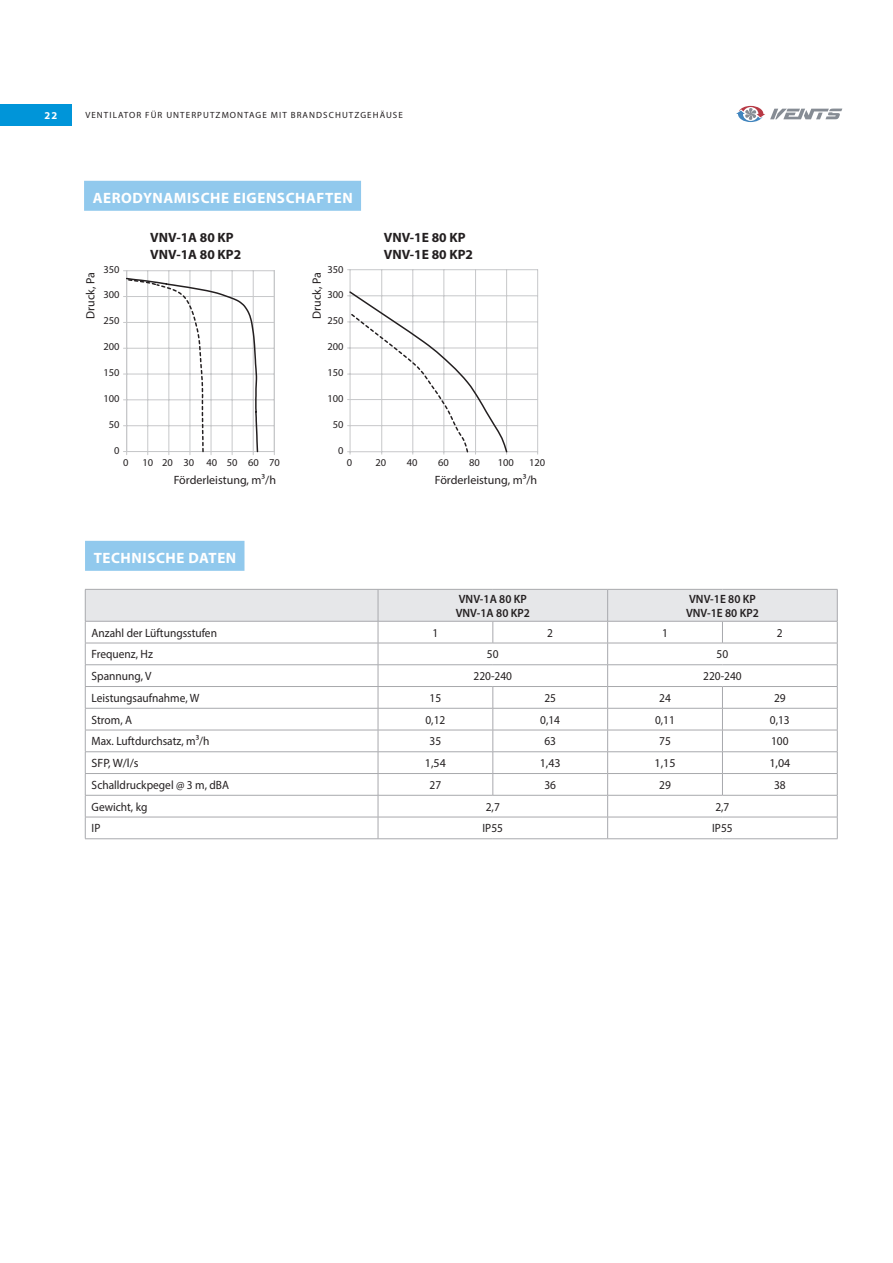
<style>
.page{position:relative;width:893px;height:1263px;background:#fff}
.page>*{position:absolute;margin:0;border:0;box-sizing:border-box;transform-origin:0 0}
.t1{font:700 15px "Myriad Pro";letter-spacing:.04em;color:#fff}
.t2{font:700 13.5px/16.2px "Myriad Pro";color:#231f20}
.t3{font:12px "Myriad Pro";color:#231f20;scale:.95 1}
.t4{font:12px "Myriad Pro";color:#231f20}
.t5{font:600 12px/14.4px "Myriad Pro";color:#231f20;scale:.95 1}
.t6{font:10.5px "Myriad Pro";letter-spacing:-.005em;color:#231f20}
.t7{font:700 10.5px "Myriad Pro";color:#fff}
.t8{font:9px "Myriad Pro";letter-spacing:.12em;color:#231f20}
</style>
<div class="page">
<div style="left:0;top:104px;width:71px;height:21px;background:#0095d9"></div>
<svg style="left:736px;top:106px;width:106px;height:16px"></svg>
<div style="left:84px;top:181px;width:277px;height:30px;background:#91c9ed"></div>
<div style="left:85px;top:541px;width:159px;height:30px;background:#91c9ed"></div>
<svg style="left:123px;top:270px;width:152px;height:185px"></svg>
<hr style="left:350px;top:269px;width:188px;height:1px;background:#c7c8ca">
<hr style="left:350px;top:295px;width:188px;height:1px;background:#c7c8ca">
<hr style="left:350px;top:321px;width:188px;height:1px;background:#c7c8ca">
<hr style="left:350px;top:348px;width:188px;height:1px;background:#c7c8ca">
<hr style="left:350px;top:374px;width:188px;height:1px;background:#c7c8ca">
<hr style="left:350px;top:399px;width:188px;height:1px;background:#c7c8ca">
<hr style="left:350px;top:425px;width:188px;height:1px;background:#c7c8ca">
<hr style="left:537px;top:270px;width:1px;height:182px;background:#c7c8ca">
<hr style="left:506px;top:270px;width:1px;height:182px;background:#c7c8ca">
<hr style="left:475px;top:270px;width:1px;height:182px;background:#c7c8ca">
<hr style="left:443px;top:270px;width:1px;height:182px;background:#c7c8ca">
<hr style="left:412px;top:270px;width:1px;height:182px;background:#c7c8ca">
<hr style="left:381px;top:270px;width:1px;height:182px;background:#c7c8ca">
<hr style="left:350px;top:270px;width:1px;height:182px;background:#c7c8ca">
<hr style="left:350px;top:451px;width:188px;height:1px;background:#c7c8ca">
<svg style="left:348px;top:290px;width:160px;height:164px"></svg>
<hr style="left:85px;top:838px;width:293px;height:1px;background:#a8a9ad">
<hr style="left:378px;top:838px;width:115px;height:1px;background:#a8a9ad">
<hr style="left:493px;top:838px;width:115px;height:1px;background:#a8a9ad">
<hr style="left:608px;top:838px;width:114px;height:1px;background:#a8a9ad">
<hr style="left:722px;top:838px;width:115px;height:1px;background:#a8a9ad">
<svg style="left:85px;top:589px;width:753px;height:249px"></svg>
<p class="t7" style="left:45px;top:109px;width:14px">22</p>
<p class="t8" style="left:85px;top:110px;width:319px">VENTILATOR FÜR UNTERPUTZMONTAGE MIT BRANDSCHUTZGEHÄUSE</p>
<p class="t1" style="left:93px;top:188px;width:262px">AERODYNAMISCHE EIGENSCHAFTEN</p>
<p class="t2" style="left:150px;top:229px;width:92px">VNV-1A 80 KP<br>VNV-1A 80 KP2</p>
<p class="t2" style="left:384px;top:229px;width:91px">VNV-1E 80 KP<br>VNV-1E 80 KP2</p>
<p class="t6" style="left:327px;top:263px;width:18px">350</p>
<p class="t6" style="left:103px;top:263px;width:18px">350</p>
<p class="t4" style="left:83px;top:319px;width:48px;rotate:-90deg">Druck, Pa</p>
<p class="t4" style="left:309px;top:319px;width:48px;rotate:-90deg">Druck, Pa</p>
<p class="t6" style="left:103px;top:288px;width:18px">300</p>
<p class="t6" style="left:327px;top:288px;width:18px">300</p>
<p class="t6" style="left:103px;top:314px;width:18px">250</p>
<p class="t6" style="left:327px;top:314px;width:18px">250</p>
<p class="t6" style="left:103px;top:340px;width:18px">200</p>
<p class="t6" style="left:327px;top:340px;width:18px">200</p>
<p class="t6" style="left:103px;top:366px;width:18px">150</p>
<p class="t6" style="left:327px;top:366px;width:18px">150</p>
<p class="t6" style="left:103px;top:392px;width:18px">100</p>
<p class="t6" style="left:327px;top:392px;width:18px">100</p>
<p class="t6" style="left:109px;top:418px;width:12px">50</p>
<p class="t6" style="left:333px;top:418px;width:12px">50</p>
<p class="t6" style="left:114px;top:444px;width:7px">0</p>
<p class="t6" style="left:338px;top:444px;width:7px">0</p>
<p class="t6" style="left:123px;top:456px;width:7px">0</p>
<p class="t6" style="left:143px;top:456px;width:139px">10 20 30 40 50 60 70</p>
<p class="t6" style="left:498px;top:456px;width:18px">100</p>
<p class="t6" style="left:347px;top:456px;width:7px">0</p>
<p class="t6" style="left:375px;top:456px;width:12px">20</p>
<p class="t6" style="left:407px;top:456px;width:12px">40</p>
<p class="t6" style="left:438px;top:456px;width:12px">60</p>
<p class="t6" style="left:469px;top:456px;width:12px">80</p>
<p class="t6" style="left:529px;top:456px;width:18px">120</p>
<p class="t4" style="left:174px;top:472px;width:104px">Förderleistung, m3/h</p>
<p class="t4" style="left:435px;top:472px;width:104px">Förderleistung, m3/h</p>
<p class="t1" style="left:94px;top:548px;width:144px">TECHNISCHE DATEN</p>
<p class="t5" style="left:456px;top:591px;width:80px">VNV-1A 80 KP<br>VNV-1A 80 KP2</p>
<p class="t5" style="left:686px;top:591px;width:78px">VNV-1E 80 KP<br>VNV-1E 80 KP2</p>
<p class="t3" style="left:92px;top:625px;width:133px">Anzahl der Lüftungsstufen</p>
<p class="t3" style="left:432px;top:625px;width:8px">1</p>
<p class="t3" style="left:547px;top:625px;width:8px">2</p>
<p class="t3" style="left:662px;top:625px;width:8px">1</p>
<p class="t3" style="left:777px;top:625px;width:8px">2</p>
<p class="t3" style="left:92px;top:647px;width:66px">Frequenz, Hz</p>
<p class="t3" style="left:487px;top:647px;width:14px">50</p>
<p class="t3" style="left:717px;top:647px;width:14px">50</p>
<p class="t3" style="left:92px;top:669px;width:64px">Spannung, V</p>
<p class="t3" style="left:474px;top:669px;width:42px">220-240</p>
<p class="t3" style="left:703px;top:669px;width:42px">220-240</p>
<p class="t3" style="left:92px;top:690px;width:115px">Leistungsaufnahme, W</p>
<p class="t3" style="left:430px;top:690px;width:14px">15</p>
<p class="t3" style="left:544px;top:690px;width:14px">25</p>
<p class="t3" style="left:659px;top:690px;width:14px">24</p>
<p class="t3" style="left:774px;top:690px;width:14px">29</p>
<p class="t3" style="left:92px;top:712px;width:44px">Strom, A</p>
<p class="t3" style="left:425px;top:712px;width:22px">0,12</p>
<p class="t3" style="left:540px;top:712px;width:22px">0,14</p>
<p class="t3" style="left:655px;top:712px;width:22px">0,11</p>
<p class="t3" style="left:770px;top:712px;width:22px">0,13</p>
<p class="t3" style="left:92px;top:734px;width:126px">Max. Luftdurchsatz, m3/h</p>
<p class="t3" style="left:429px;top:734px;width:14px">35</p>
<p class="t3" style="left:544px;top:734px;width:14px">63</p>
<p class="t3" style="left:659px;top:734px;width:14px">75</p>
<p class="t3" style="left:771px;top:734px;width:20px">100</p>
<p class="t4" style="left:92px;top:756px;width:49px">SFP, W/l/s</p>
<p class="t4" style="left:425px;top:756px;width:22px">1,54</p>
<p class="t4" style="left:540px;top:756px;width:22px">1,43</p>
<p class="t4" style="left:655px;top:756px;width:22px">1,15</p>
<p class="t4" style="left:769px;top:756px;width:22px">1,04</p>
<p class="t3" style="left:92px;top:777px;width:146px">Schalldruckpegel @ 3 m, dBA</p>
<p class="t3" style="left:430px;top:777px;width:14px">27</p>
<p class="t3" style="left:544px;top:777px;width:14px">36</p>
<p class="t3" style="left:659px;top:777px;width:14px">29</p>
<p class="t3" style="left:774px;top:777px;width:14px">38</p>
<p class="t3" style="left:92px;top:799px;width:60px">Gewicht, kg</p>
<p class="t3" style="left:486px;top:799px;width:16px">2,7</p>
<p class="t3" style="left:715px;top:799px;width:16px">2,7</p>
<p class="t3" style="left:92px;top:821px;width:11px">IP</p>
<p class="t3" style="left:483px;top:821px;width:23px">IP55</p>
<p class="t3" style="left:712px;top:821px;width:23px">IP55</p>
</div>
